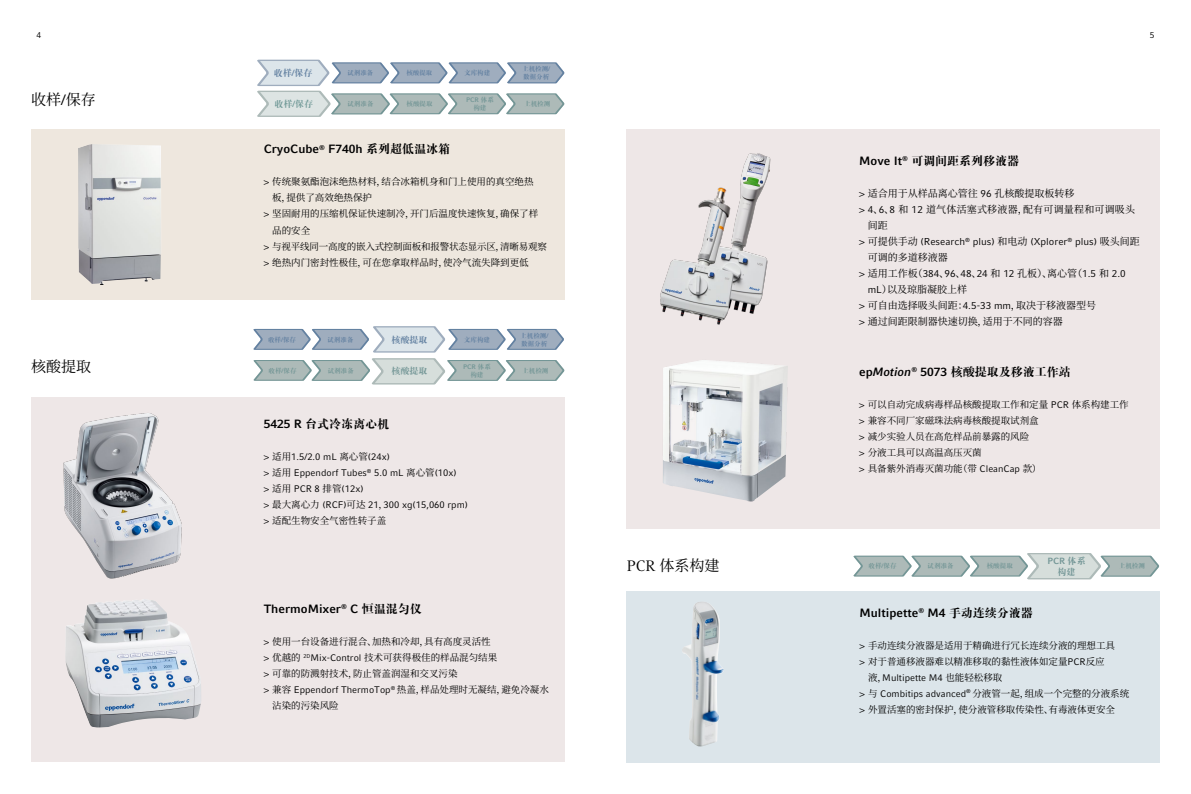
<style>
.page{position:relative;width:1191px;height:794px;background:#fff}
.page>*{position:absolute;margin:0;border:0;box-sizing:border-box;transform-origin:0 0}
.t1{font:15px "Source Han Serif CN";color:#000}
.t2{font:700 12px "Compatil Factfor Eppendorf";color:#000}
.t3{font:12px "FZDBSJW GB1 0";color:#000}
.t4{font:10px "Source Han Serif CN";color:#000}
.t5{font:10px "Compatil Factfor Eppendorf";color:#000}
.t6{font:10px "Source Han Serif CN";letter-spacing:.02em;color:#000}
.t7{font:9.5px/16px "Source Han Serif CN";color:#000}
.t8{font:9.5px/16px "Compatil Factfor Eppendorf";color:#000}
.t9{font:9.5px "Source Han Serif CN";letter-spacing:-.02em;color:#000}
.t10{font:9px "FZDBSJW GB1 0";color:#6381a1}
.t11{font:9px "FZDBSJW GB1 0";color:#739696}
.t12{font:9px "FZDBSJW GB1 0";color:#729a98}
.t13{font:700 9px "Compatil Factfor Eppendorf";color:#739696}
.t14{font:8.5px "Compatil Factfor Eppendorf";color:#000}
.t15{font:6.5px "FZDBSJW GB1 0";color:#739696}
.t16{font:6.5px/7.8px "FZDBSJW GB1 0";color:#6381a1}
.t17{font:700 6.5px "Compatil Factfor Eppendorf";color:#739696}
.s1{font-family:"Compatil Factfor Eppendorf"}
.s2{font-family:"Compatil Factfor Eppendorf";font-weight:700}
.s3{font-family:"FZDBSJW GB1 0";font-weight:400}
.s4{font-family:"Source Han Serif CN"}
.s5{font-family:"Compatil Factfor Eppendorf";font-weight:700;font-style:italic}
.s6{font-family:"Compatil Textfor Eppendorf"}
</style>
<div class="page">
<div style="left:626px;top:129px;width:533px;height:240px;background:#eee7e7"></div>
<div style="left:31px;top:129px;width:533px;height:171px;background:#eee7de"></div>
<div style="left:31px;top:397px;width:533px;height:240px;background:#eee7e7"></div>
<div style="left:31px;top:591px;width:533px;height:170px;background:#eee7e7"></div>
<img style="left:78px;top:144px;width:83px;height:141px">
<img style="left:65px;top:600px;width:136px;height:127px">
<div style="left:626px;top:591px;width:533px;height:172px;background:#dce5ea"></div>
<div style="left:626px;top:359px;width:533px;height:170px;background:#eee7e7"></div>
<img style="left:663px;top:360px;width:125px;height:141px">
<img style="left:682px;top:602px;width:42px;height:145px">
<img style="left:660px;top:153px;width:111px;height:172px">
<img style="left:63px;top:413px;width:119px;height:166px">
<svg style="left:253px;top:358px;width:311px;height:26px"></svg>
<svg style="left:853px;top:553px;width:306px;height:26px"></svg>
<svg style="left:257px;top:60px;width:307px;height:57px"></svg>
<svg style="left:253px;top:326px;width:311px;height:26px"></svg>
<p class="t14" style="left:36px;top:30px;width:6px">4</p>
<p class="t14" style="left:1149px;top:30px;width:6px">5</p>
<h1 class="t1" style="left:31px;top:91px;width:66px">收样<span class="s1">/</span>保存</h1>
<p class="t10" style="left:274px;top:68px;width:40px">收样<span class="s2">/</span>保存</p>
<p class="t12" style="left:274px;top:99px;width:40px">收样<span class="s2">/</span>保存</p>
<p class="t16" style="left:347px;top:69px;width:27px">试剂准备</p>
<p class="t15" style="left:347px;top:100px;width:28px">试剂准备</p>
<p class="t16" style="left:406px;top:69px;width:27px">核酸提取</p>
<p class="t15" style="left:406px;top:100px;width:28px">核酸提取</p>
<p class="t16" style="left:464px;top:69px;width:27px">文库构建</p>
<p class="t17" style="left:466px;top:96px;width:29px">PCR <span class="s3">体系</span></p>
<p class="t15" style="left:473px;top:104px;width:15px">构建</p>
<p class="t16" style="left:522px;top:65px;width:29px">上机检测<span class="s2">/</span>数据分析</p>
<p class="t15" style="left:524px;top:100px;width:28px">上机检测</p>
<p class="t2" style="left:264px;top:142px;width:188px">CryoCube<sup>®</sup> F740h <span class="s3">系列超低温冰箱</span></p>
<p class="t7" style="left:264px;top:174px;width:271px"><span class="s1">&gt;</span> 传统聚氨酯泡沫绝热材料，结合冰箱机身和门上使用的真空绝热</p>
<p class="t7" style="left:272px;top:190px;width:101px">板，提供了高效绝热保护</p>
<p class="t7" style="left:264px;top:206px;width:276px"><span class="s1">&gt;</span> 坚固耐用的压缩机保证快速制冷，开门后温度快速恢复，确保了样</p>
<p class="t7" style="left:272px;top:222px;width:39px">品的安全</p>
<p class="t9" style="left:264px;top:241px;width:285px"><span class="s1">&gt;</span> 与视平线同一高度的嵌入式控制面板和报警状态显示区，清晰易观察</p>
<p class="t7" style="left:264px;top:254px;width:267px"><span class="s1">&gt;</span> 绝热内门密封性极佳，可在您拿取样品时，使冷气流失降到更低</p>
<p class="t16" style="left:268px;top:336px;width:29px">收样<span class="s2">/</span>保存</p>
<p class="t16" style="left:327px;top:336px;width:27px">试剂准备</p>
<p class="t10" style="left:391px;top:335px;width:37px">核酸提取</p>
<p class="t16" style="left:464px;top:336px;width:27px">文库构建</p>
<p class="t16" style="left:520px;top:332px;width:29px">上机检测<span class="s2">/</span>数据分析</p>
<p class="t3" style="left:859px;top:155px;width:162px"><span class="s2">Move It</span><sup>®</sup> 可调间距系列移液器</p>
<p class="t4" style="left:859px;top:188px;width:217px"><span class="s1">&gt;</span> 适合用于从样品离心管往 <span class="s1">96</span> 孔核酸提取板转移</p>
<p class="t6" style="left:859px;top:204px;width:277px"><span class="s1">&gt; 4</span>、<span class="s1">6</span>、<span class="s1">8</span> 和 <span class="s1">12</span> 道气体活塞式移液器，配有可调量程和可调吸头</p>
<p class="t4" style="left:867px;top:220px;width:22px">间距</p>
<p class="t5" style="left:859px;top:236px;width:282px">&gt; <span class="s4">可提供手动</span> (Research<sup>®</sup> plus) <span class="s4">和电动</span> (Xplorer<sup>®</sup> plus) <span class="s4">吸头间距</span></p>
<p class="t4" style="left:867px;top:252px;width:81px">可调的多道移液器</p>
<p class="t4" style="left:859px;top:268px;width:268px"><span class="s1">&gt;</span> 适用工作板（<span class="s1">384</span>、<span class="s1">96</span>、<span class="s1">48</span>、<span class="s1">24</span> 和 <span class="s1">12</span> 孔板）、离心管（<span class="s1">1.5</span> 和 <span class="s1">2.0</span></p>
<p class="t4" style="left:867px;top:284px;width:101px"><span class="s1">mL</span>）以及琼脂凝胶上样</p>
<p class="t4" style="left:859px;top:300px;width:238px"><span class="s1">&gt;</span> 可自由选择吸头间距：<span class="s1">4.5-33 mm</span>，取决于移液器型号</p>
<p class="t4" style="left:859px;top:316px;width:205px"><span class="s1">&gt;</span> 通过间距限制器快速切换，适用于不同的容器</p>
<h1 class="t1" style="left:31px;top:358px;width:61px">核酸提取</h1>
<p class="t3" style="left:859px;top:365px;width:213px"><span class="s2">ep</span><span class="s5">Motion</span><sup>®</sup> <span class="s2">5073</span> 核酸提取及移液工作站</p>
<p class="t7" style="left:859px;top:396px;width:271px"><span class="s1">&gt;</span> 可以自动完成病毒样品核酸提取工作和定量 <span class="s1">PCR</span> 体系构建工作<span class="s1">&gt;</span> 兼容不同厂家磁珠法病毒核酸提取试剂盒<br><span class="s1">&gt;</span> 减少实验人员在高危样品前暴露的风险<br><span class="s1">&gt;</span> 分液工具可以高温高压灭菌<br><span class="s1">&gt;</span> 具备紫外消毒灭菌功能（带 <span class="s1">CleanCap</span> 款）</p>
<p class="t17" style="left:463px;top:363px;width:29px">PCR <span class="s3">体系</span></p>
<p class="t15" style="left:470px;top:371px;width:15px">构建</p>
<p class="t11" style="left:391px;top:366px;width:37px">核酸提取</p>
<p class="t15" style="left:268px;top:367px;width:30px">收样<span class="s2">/</span>保存</p>
<p class="t15" style="left:328px;top:367px;width:28px">试剂准备</p>
<p class="t15" style="left:522px;top:367px;width:28px">上机检测</p>
<p class="t3" style="left:264px;top:417px;width:127px"><span class="s2">5425 R</span> 台式冷冻离心机</p>
<p class="t8" style="left:264px;top:449px;width:206px">&gt; <span class="s4">适用</span>1.5/2.0 mL <span class="s4">离心管</span>(24x)<br>&gt; <span class="s4">适用</span> Eppendorf Tubes<sup>®</sup> 5.0 mL <span class="s4">离心管</span>(10x)<br>&gt; <span class="s4">适用</span> PCR 8 <span class="s4">排管</span>(12x)<br>&gt; <span class="s4">最大离心力</span> (RCF)<span class="s4">可达</span> 21<span class="s4">，</span>300 xg(15,060 rpm)</p>
<p class="t7" style="left:264px;top:513px;width:124px"><span class="s1">&gt;</span> 适配生物安全气密性转子盖</p>
<p class="t2" style="left:264px;top:602px;width:159px">ThermoMixer<sup>®</sup> C <span class="s3">恒温混匀仪</span></p>
<p class="t7" style="left:264px;top:634px;width:235px"><span class="s1">&gt;</span> 使用一台设备进行混合、加热和冷却，具有高度灵活性<span class="s1">&gt;</span> 优越的 <sup>2D</sup><span class="s1">Mix-Control</span> 技术可获得极佳的样品混匀结果<span class="s1">&gt;</span> 可靠的防溅射技术，防止管盖润湿和交叉污染</p>
<p class="t8" style="left:264px;top:682px;width:287px">&gt; <span class="s4">兼容</span> Eppendorf ThermoTop<sup>®</sup> <span class="s4">热盖，样品处理时无凝结，避免冷凝水</span></p>
<p class="t7" style="left:272px;top:698px;width:68px">沾染的污染风险</p>
<h1 class="t1" style="left:626px;top:557px;width:94px"><span class="s6">PCR</span> 体系构建</h1>
<p class="t15" style="left:868px;top:562px;width:30px">收样<span class="s2">/</span>保存</p>
<p class="t15" style="left:927px;top:563px;width:28px">试剂准备</p>
<p class="t13" style="left:1047px;top:555px;width:40px">PCR <span class="s3">体系</span></p>
<p class="t11" style="left:1057px;top:567px;width:19px">构建</p>
<p class="t15" style="left:986px;top:562px;width:28px">核酸提取</p>
<p class="t15" style="left:1118px;top:563px;width:28px">上机检测</p>
<p class="t2" style="left:859px;top:605px;width:175px">Multipette<sup>®</sup> M4 <span class="s3">手动连续分液器</span></p>
<p class="t7" style="left:859px;top:637px;width:257px"><span class="s1">&gt;</span> 手动连续分液器是适用于精确进行冗长连续分液的理想工具<span class="s1">&gt;</span> 对于普通移液器难以精准移取的黏性液体如定量<span class="s1">PCR</span>反应</p>
<p class="t8" style="left:859px;top:669px;width:271px;text-indent:9px"><span class="s4">液，</span>Multipette M4 <span class="s4">也能轻松移取<br></span>&gt; <span class="s4">与</span> Combitips advanced<sup>®</sup> <span class="s4">分液管一起，组成一个完整的分液系统</span></p>
<p class="t7" style="left:859px;top:701px;width:257px"><span class="s1">&gt;</span> 外置活塞的密封保护，使分液管移取传染性、有毒液体更安全</p>
</div>
